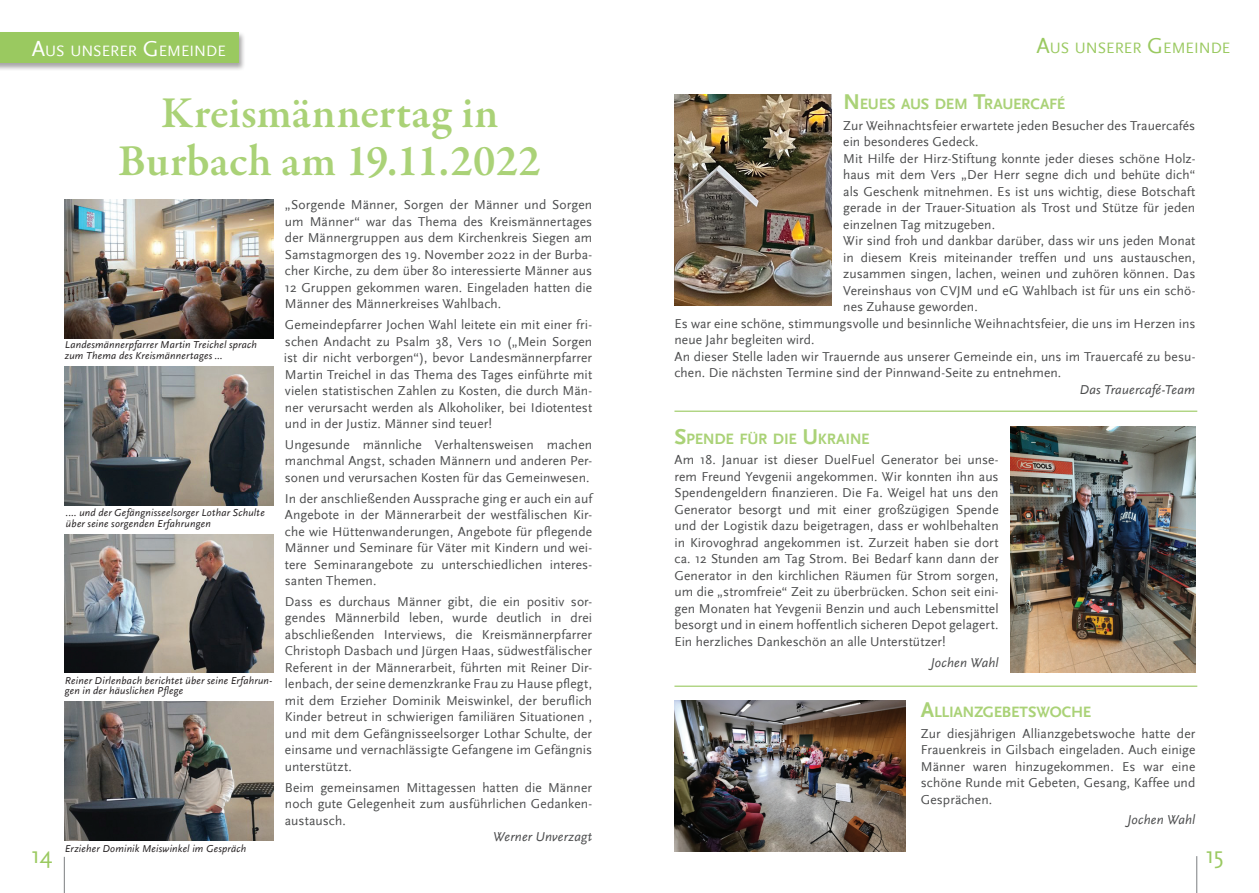
<style>
.page{position:relative;width:1259px;height:893px;background:#fff}
.page>*{position:absolute;margin:0;border:0;box-sizing:border-box;transform-origin:0 0}
.t1{font:600 45px/48px "Garamond Premr Pro";letter-spacing:.005em;color:#aad277;text-align:center}
.t2{font:24px "Scala Sans";color:#9ac960}
.t3{font:700 15.75px "Scala Sans LF";letter-spacing:-.02em;color:#aad277}
.t4{font:15.75px "Scala Sans";color:#fff}
.t5{font:15.75px "Scala Sans";color:#9ac960}
.t6{font:13.5px/16.5px "Scala Sans";letter-spacing:.005em;color:#4b4c4d;text-align:justify}
.t7{font:italic 13.5px "Scala Sans LF";letter-spacing:.01em;color:#4b4c4d}
.t8{font:italic 10.5px/10.5px "Scala Sans";letter-spacing:.02em;color:#231f20}
.s1{font-size:22.5px}
</style>
<div class="page">
<img style="left:674px;top:95px;width:157px;height:210px">
<img style="left:1011px;top:427px;width:184px;height:246px">
<img style="left:674px;top:700px;width:231px;height:152px">
<img style="left:65px;top:199px;width:208px;height:139px">
<hr style="left:674px;top:411px;width:523px;height:1px;background:#9ac960">
<hr style="left:674px;top:686px;width:523px;height:1px;background:#9ac960">
<img style="left:65px;top:367px;width:208px;height:138px">
<img style="left:65px;top:534px;width:208px;height:139px">
<img style="left:65px;top:701px;width:208px;height:139px">
<div style="left:0;top:31px;width:245px;height:40px;background:#231f20;opacity:.4"></div>
<div style="left:0;top:32px;width:239px;height:31px;background:#9ac960"></div>
<hr style="left:64px;top:857px;width:1px;height:36px;background:#8a8c8f">
<hr style="left:1196px;top:856px;width:1px;height:37px;background:#8a8c8f">
<p class="t4" style="left:32px;top:42px;width:195px"><span class="s1">A</span>US UNSERER <span class="s1">G</span>EMEINDE</p>
<p class="t5" style="left:1036px;top:39px;width:195px"><span class="s1">A</span>US UNSERER <span class="s1">G</span>EMEINDE</p>
<p class="t3" style="left:843px;top:95px;width:224px"><span class="s1">N</span> EUES AUS DEM <span class="s1">T</span>RAUERCAFÉ</p>
<p class="t6" style="left:843px;top:117px;width:353px">Zur Weihnachtsfeier erwartete jeden Besucher des Trauercafés</p>
<p class="t6" style="left:843px;top:134px;width:137px">ein besonderes Gedeck.</p>
<p class="t6" style="left:843px;top:150px;width:354px">Mit Hilfe der Hirz-Stiftung konnte jeder dieses schöne Holz-</p>
<p class="t6" style="left:843px;top:167px;width:354px">haus mit dem Vers „Der Herr segne dich und behüte dich“</p>
<p class="t6" style="left:843px;top:183px;width:354px">als Geschenk mitnehmen. Es ist uns wichtig, diese Botschaft</p>
<p class="t6" style="left:843px;top:200px;width:353px">gerade in der Trauer-Situation als Trost und Stütze für jeden</p>
<p class="t6" style="left:843px;top:216px;width:153px">einzelnen Tag mitzugeben.</p>
<p class="t6" style="left:843px;top:233px;width:354px">Wir sind froh und dankbar darüber, dass wir uns jeden Monat</p>
<p class="t6" style="left:843px;top:249px;width:354px">in diesem Kreis miteinander treffen und uns austauschen,</p>
<p class="t6" style="left:843px;top:266px;width:354px">zusammen singen, lachen, weinen und zuhören können. Das</p>
<p class="t6" style="left:843px;top:282px;width:354px">Vereinshaus von CVJM und eG Wahlbach ist für uns ein schö-</p>
<p class="t6" style="left:843px;top:299px;width:136px">nes Zuhause geworden.</p>
<p class="t6" style="left:674px;top:315px;width:522px">Es war eine schöne, stimmungsvolle und besinnliche Weihnachtsfeier, die uns im Herzen ins</p>
<p class="t6" style="left:674px;top:332px;width:141px">neue Jahr begleiten wird.</p>
<p class="t6" style="left:674px;top:348px;width:522px">An dieser Stelle laden wir Trauernde aus unserer Gemeinde ein, uns im Trauercafé zu besu-</p>
<p class="t6" style="left:674px;top:365px;width:388px">chen. Die nächsten Termine sind der Pinnwand-Seite zu entnehmen.</p>
<p class="t7" style="left:1079px;top:382px;width:117px">Das Trauercafé-Team</p>
<p class="t3" style="left:674px;top:430px;width:197px"><span class="s1">S</span>PENDE FÜR DIE <span class="s1">U</span> KRAINE</p>
<p class="t6" style="left:674px;top:452px;width:326px">Am 18. Januar ist dieser DuelFuel Generator bei unse&shy;rem Freund Yevgenii angekommen. Wir konnten ihn aus Spendengeldern finanzieren. Die Fa. Weigel hat uns den Generator besorgt und mit einer großzügigen Spende und der Logistik dazu beigetragen, dass er wohlbehalten in Kirovoghrad angekommen ist. Zurzeit haben sie dort ca. 12 Stunden am Tag Strom. Bei Bedarf kann dann der Generator in den kirchlichen Räumen für Strom sorgen, um die „stromfreie“ Zeit zu überbrücken. Schon seit eini&shy;gen Monaten hat Yevgenii Benzin und auch Lebensmittel besorgt und in einem hoffentlich sicheren Depot gelagert.<br>Ein herzliches Dankeschön an alle Unterstützer!</p>
<p class="t7" style="left:930px;top:655px;width:69px">Jochen Wahl</p>
<p class="t3" style="left:921px;top:703px;width:172px"><span class="s1">A</span>LLIANZGEBETSWOCHE</p>
<p class="t6" style="left:921px;top:725px;width:276px">Zur diesjährigen Allianzgebetswoche hatte der Frauenkreis in Gilsbach eingeladen. Auch einige Männer waren hinzugekommen. Es war eine schöne Runde mit Gebeten, Gesang, Kaffee und Gesprächen.</p>
<p class="t7" style="left:1127px;top:813px;width:69px">Jochen Wahl</p>
<h1 class="t1" style="left:118px;top:90px;width:424px">Kreismännertag in<br>Burbach am 19.11.2022</h1>
<p class="t6" style="left:285px;top:197px;width:309px">„Sorgende Männer, Sorgen der Männer und Sorgen um Männer“ war das Thema des Kreismännertages der Männergruppen aus dem Kirchenkreis Siegen am Samstagmorgen des 19. November 2022 in der Burba&shy;cher Kirche, zu dem über 80 interessierte Männer aus 12 Gruppen gekommen waren. Eingeladen hatten die Männer des Männerkreises Wahlbach.</p>
<p class="t6" style="left:284px;top:317px;width:310px">Gemeindepfarrer Jochen Wahl leitete ein mit einer fri&shy;schen Andacht zu Psalm 38, Vers 10 („Mein Sorgen ist dir nicht verborgen“), bevor Landesmännerpfarrer Martin Treichel in das Thema des Tages einführte mit vielen statistischen Zahlen zu Kosten, die durch Män&shy;ner verursacht werden als Alkoholiker, bei Idiotentest und in der Justiz. Männer sind teuer!</p>
<p class="t6" style="left:285px;top:437px;width:309px">Ungesunde männliche Verhaltensweisen machen manchmal Angst, schaden Männern und anderen Per&shy;sonen und verursachen Kosten für das Gemeinwesen.</p>
<p class="t6" style="left:285px;top:490px;width:309px">In der anschließenden Aussprache ging er auch ein auf Angebote in der Männerarbeit der westfälischen Kir&shy;che wie Hüttenwanderungen, Angebote für pflegende Männer und Seminare für Väter mit Kindern und wei&shy;tere Seminarangebote zu unterschiedlichen interes&shy;santen Themen.</p>
<p class="t6" style="left:285px;top:593px;width:309px">Dass es durchaus Männer gibt, die ein positiv sor&shy;gendes Männerbild leben, wurde deutlich in drei abschließenden Interviews, die Kreismännerpfarrer Christoph Dasbach und Jürgen Haas, südwestfälischer Referent in der Männerarbeit, führten mit Reiner Dir&shy;lenbach, der seine demenzkranke Frau zu Hause pflegt, mit dem Erzieher Dominik Meiswinkel, der beruflich Kinder betreut in schwierigen familiären Situationen , und mit dem Gefängnisseelsorger Lothar Schulte, der einsame und vernachlässigte Gefangene im Gefängnis unterstützt.</p>
<p class="t6" style="left:285px;top:779px;width:309px">Beim gemeinsamen Mittagessen hatten die Männer noch gute Gelegenheit zum ausführlichen Gedanken&shy;austausch.</p>
<p class="t7" style="left:493px;top:829px;width:101px">Werner Unverzagt</p>
<p class="t8" style="left:65px;top:340px;width:193px">Landesmännerpfarrer Martin Treichel sprach zum Thema des Kreismännertages ...</p>
<p class="t8" style="left:66px;top:508px;width:200px">.... und der Gefängnisseelsorger Lothar Schulte über seine sorgenden Erfahrungen</p>
<p class="t8" style="left:65px;top:675px;width:209px">Reiner Dirlenbach berichtet über seine Erfahrun&shy;gen in der häuslichen Pflege</p>
<p class="t8" style="left:65px;top:844px;width:183px">Erzieher Dominik Meiswinkel im Gespräch</p>
<h2 class="t2" style="left:31px;top:842px;width:23px">14</h2>
<h2 class="t2" style="left:1205px;top:842px;width:20px">15</h2>
</div>
